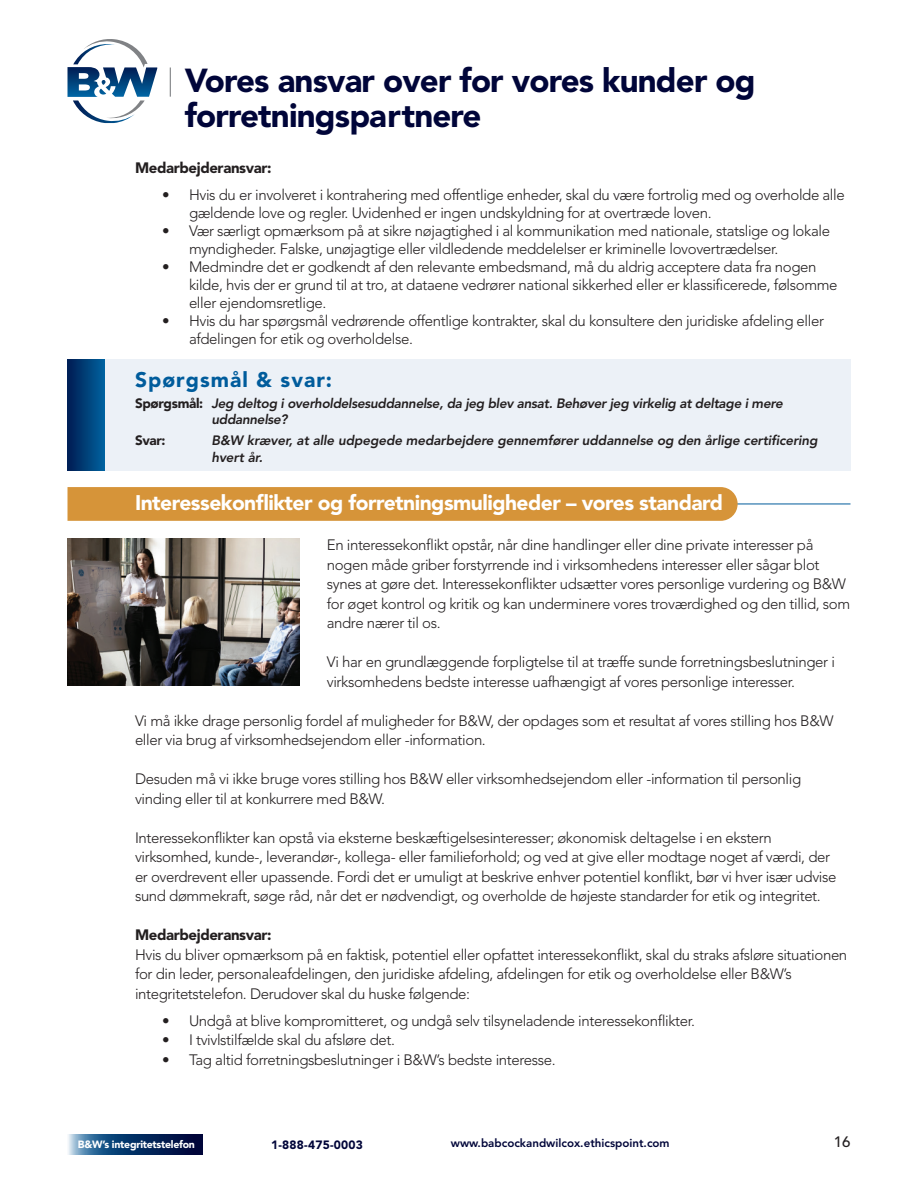
<style>
.page{position:relative;width:918px;height:1188px;background:#fff}
.page>*{position:absolute;margin:0;border:0;box-sizing:border-box;transform-origin:0 0}
.t1{font:900 33px/34.5px "Avenir LT Std";letter-spacing:-.025em;color:#000539}
.H_2{font:900 21px "Avenir LT Std";letter-spacing:-.025em;color:#fff}
.t2{font:900 21px "Avenir LT Std";letter-spacing:.05em;color:#005c9c}
.t3{font:300 15px/19.5px "Avenir LT Std";letter-spacing:-.025em;color:#231f20}
.t4{font:900 15px "Avenir LT Std";letter-spacing:-.025em;color:#231f20}
.t5{font:500 15px "Avenir LT Std";color:#231f20}
.t6{font:italic 800 13.5px/16.5px "Avenir LT Std";letter-spacing:-.025em;color:#231f20}
.t7{font:900 13.5px "Avenir LT Std";color:#231f20}
.t8{font:900 12px "Avenir LT Std";letter-spacing:.02em;color:#000539}
.t9{font:800 11.55px "Avenir LT Std";color:#000539}
.t10{font:900 10.5px "Avenir LT Std";letter-spacing:-.025em;color:#fff}
.s1{font-weight:900;font-style:normal}
</style>
<div class="page">
<svg style="left:68px;top:1134px;width:134px;height:20px;background:#1c4071"></svg>
<div style="left:100px;top:360px;width:750px;height:111px;background:#ecf1f7"></div>
<svg style="left:68px;top:360px;width:37px;height:111px;background:#004079"></svg>
<hr style="left:108px;top:504px;width:742px;height:1px;background:#005c9c">
<div style="left:68px;top:487px;width:670px;height:34px;background:#d69439"></div>
<img style="left:68px;top:539px;width:232px;height:147px">
<svg style="left:170px;top:68px;width:1px;height:29px"></svg>
<svg style="left:68px;top:39px;width:89px;height:84px"></svg>
<p class="t1" style="left:185px;top:64px;width:572px">Vores ansvar over for vores kunder og forretningspartnere</p>
<p class="t4" style="left:135px;top:159px;width:138px">Medarbejderansvar:</p>
<p class="t3" style="left:189px;top:186px;width:657px;line-height:18px;text-indent:-27px">• Hvis du er involveret i kontrahering med offentlige enheder, skal du være fortrolig med og overholde alle gældende love og regler. Uvidenhed er ingen undskyldning for at overtræde loven.</p>
<p class="t3" style="left:189px;top:222px;width:643px;line-height:18px;text-indent:-27px">• Vær særligt opmærksom på at sikre nøjagtighed i al kommunikation med nationale, statslige og lokale myndigheder. Falske, unøjagtige eller vildledende meddelelser er kriminelle lovovertrædelser.</p>
<p class="t3" style="left:189px;top:258px;width:650px;line-height:18px;text-indent:-27px">• Medmindre det er godkendt af den relevante embedsmand, må du aldrig acceptere data fra nogen kilde, hvis der er grund til at tro, at dataene vedrører national sikkerhed eller er klassificerede, følsomme eller ejendomsretlige.</p>
<p class="t3" style="left:189px;top:312px;width:637px;line-height:18px;text-indent:-27px">• Hvis du har spørgsmål vedrørende offentlige kontrakter, skal du konsultere den juridiske afdeling eller afdelingen for etik og overholdelse.</p>
<p class="t2" style="left:135px;top:367px;width:199px">Spørgsmål &amp; svar:</p>
<p class="t6" style="left:212px;top:395px;width:573px;text-indent:-76px"><span class="s1">Spørgsmål:</span> Jeg deltog i overholdelsesuddannelse, da jeg blev ansat. Behøver jeg virkelig at deltage i mere uddannelse?</p>
<p class="t7" style="left:135px;top:433px;width:32px">Svar:</p>
<p class="t6" style="left:212px;top:433px;width:608px">B&amp;W kræver, at alle udpegede medarbejdere gennemfører uddannelse og den årlige certificering hvert år.</p>
<p class="H_2" style="left:135px;top:490px;width:590px">Interessekonflikter og forretningsmuligheder – vores standard</p>
<p class="t3" style="left:327px;top:535px;width:525px">En interessekonflikt opstår, når dine handlinger eller dine private interesser på nogen måde griber forstyrrende ind i virksomhedens interesser eller sågar blot synes at gøre det. Interessekonflikter udsætter vores personlige vurdering og B&amp;W for øget kontrol og kritik og kan underminere vores troværdighed og den tillid, som andre nærer til os.</p>
<p class="t3" style="left:327px;top:652px;width:510px">Vi har en grundlæggende forpligtelse til at træffe sunde forretningsbeslutninger i virksomhedens bedste interesse uafhængigt af vores personlige interesser.</p>
<p class="t3" style="left:135px;top:711px;width:700px">Vi må ikke drage personlig fordel af muligheder for B&amp;W, der opdages som et resultat af vores stilling hos B&amp;W eller via brug af virksomhedsejendom eller -information.</p>
<p class="t3" style="left:135px;top:769px;width:668px">Desuden må vi ikke bruge vores stilling hos B&amp;W eller virksomhedsejendom eller -information til personlig vinding eller til at konkurrere med B&amp;W.</p>
<p class="t3" style="left:135px;top:828px;width:703px">Interessekonflikter kan opstå via eksterne beskæftigelsesinteresser; økonomisk deltagelse i en ekstern virksomhed, kunde-, leverandør-, kollega- eller familieforhold; og ved at give eller modtage noget af værdi, der er overdrevent eller upassende. Fordi det er umuligt at beskrive enhver potentiel konflikt, bør vi hver især udvise sund dømmekraft, søge råd, når det er nødvendigt, og overholde de højeste standarder for etik og integritet.</p>
<p class="t4" style="left:135px;top:926px;width:138px">Medarbejderansvar:</p>
<p class="t3" style="left:135px;top:945px;width:714px">Hvis du bliver opmærksom på en faktisk, potentiel eller opfattet interessekonflikt, skal du straks afsløre situationen for din leder, personaleafdelingen, den juridiske afdeling, afdelingen for etik og overholdelse eller B&amp;W’s integritetstelefon. Derudover skal du huske følgende:</p>
<p class="t3" style="left:162px;top:1011px;width:534px">• Undgå at blive kompromitteret, og undgå selv tilsyneladende interessekonflikter.</p>
<p class="t3" style="left:162px;top:1030px;width:234px">• I tvivlstilfælde skal du afsløre det.</p>
<p class="t3" style="left:162px;top:1050px;width:395px">• Tag altid forretningsbeslutninger i B&amp;W’s bedste interesse.</p>
<p class="t10" style="left:78px;top:1138px;width:119px">B&amp;W’s integritetstelefon</p>
<p class="t8" style="left:271px;top:1137px;width:93px">1-888-475-0003</p>
<p class="t9" style="left:451px;top:1136px;width:220px">www.babcockandwilcox.ethicspoint.com</p>
<p class="t5" style="left:834px;top:1134px;width:18px">16</p>
</div>
